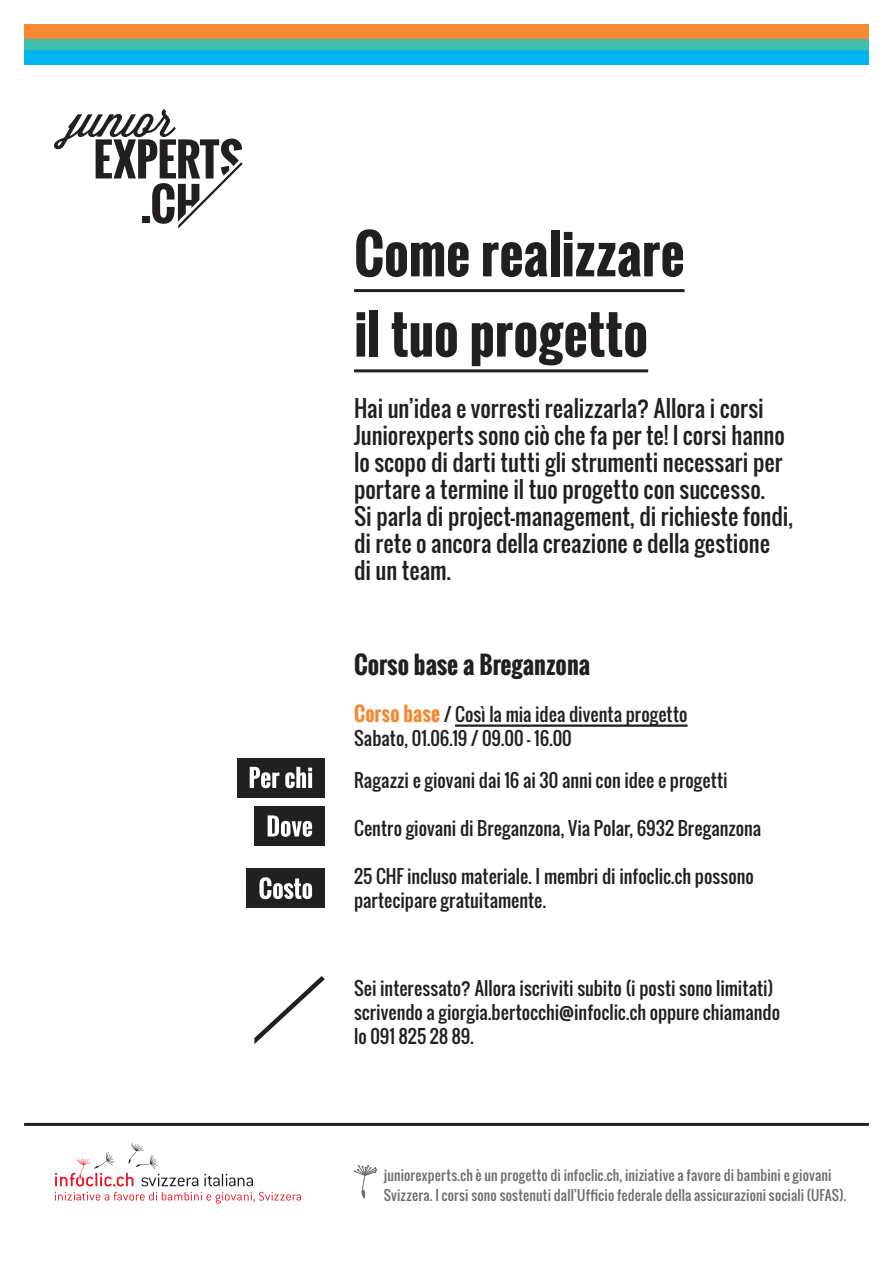
<style>
.page{position:relative;width:893px;height:1263px;background:#fff}
.page>*{position:absolute;margin:0;border:0;box-sizing:border-box;transform-origin:0 0}
.t1{font:700 52.5px/80.2px "Oswald";color:#231f20}
.t2{font:700 24px "Oswald";color:#231f20}
.t3{font:22.5px/27px "Oswald";color:#231f20}
.t4{font:18px/24px "Oswald";color:#231f20}
.t5{font:13.5px/19.5px "Oswald";letter-spacing:.015em;color:#6c6d70}
.s1{font-weight:700;font-size:19.5px;color:#f58934}
</style>
<div class="page">
<hr style="left:354px;top:289px;width:331px;height:3px;background:#231f20">
<hr style="left:354px;top:369px;width:294px;height:3px;background:#231f20">
<svg style="left:254px;top:976px;width:71px;height:68px"></svg>
<hr style="left:455px;top:724px;width:233px;height:3px;background:#231f20">
<div style="left:255px;top:807px;width:70px;height:39px;background:#231f20"></div>
<svg style="left:268px;top:815px;width:44px;height:22px"></svg>
<div style="left:237px;top:758px;width:88px;height:39px;background:#231f20"></div>
<svg style="left:250px;top:767px;width:62px;height:21px"></svg>
<div style="left:246px;top:869px;width:79px;height:39px;background:#231f20"></div>
<svg style="left:259px;top:877px;width:53px;height:22px"></svg>
<svg style="left:54px;top:109px;width:189px;height:120px"></svg>
<hr style="left:24px;top:1123px;width:845px;height:3px;background:#231f20">
<svg style="left:204px;top:1174px;width:49px;height:12px"></svg>
<svg style="left:55px;top:1192px;width:246px;height:11px"></svg>
<svg style="left:55px;top:1143px;width:143px;height:43px"></svg>
<svg style="left:354px;top:1165px;width:23px;height:33px"></svg>
<div style="left:24px;top:39px;width:845px;height:14px;background:#40bfab"></div>
<div style="left:24px;top:50px;width:845px;height:14px;background:#00b4ed"></div>
<div style="left:24px;top:24px;width:845px;height:15px;background:#f58934"></div>
<h1 class="t1" style="left:354px;top:214px;width:332px">Come realizzare il tuo progetto</h1>
<p class="t3" style="left:354px;top:395px;width:440px">Hai un’idea e vorresti realizzarla? Allora i corsi Juniorexperts sono ciò che fa per te! I corsi hanno lo scopo di darti tutti gli strumenti necessari per portare a termine il tuo progetto con successo.<br>Si parla di project-management, di richieste fondi, di rete o ancora della creazione e della gestione<br>di un team.</p>
<h2 class="t2" style="left:354px;top:647px;width:238px">Corso base a Breganzona</h2>
<p class="t4" style="left:354px;top:702px;width:335px"><span class="s1">Corso base</span> / Così la mia idea diventa progetto<br>Sabato, 01.06.19 / 09.00 – 16.00</p>
<p class="t4" style="left:354px;top:768px;width:375px">Ragazzi e giovani dai 16 ai 30 anni con idee e progetti</p>
<p class="t4" style="left:354px;top:816px;width:409px">Centro giovani di Breganzona, Via Polar, 6932 Breganzona</p>
<p class="t4" style="left:354px;top:864px;width:401px">25 CHF incluso materiale. I membri di infoclic.ch possono partecipare gratuitamente.</p>
<p class="t4" style="left:354px;top:976px;width:427px">Sei interessato? Allora iscriviti subito (i posti sono limitati) scrivendo a giorgia.bertocchi@infoclic.ch oppure chiamando lo 091 825 28 89.</p>
<p class="t5" style="left:384px;top:1165px;width:464px">juniorexperts.ch è un progetto di infoclic.ch, iniziative a favore di bambini e giovani<br>Svizzera. I corsi sono sostenuti dall’Ufficio federale della assicurazioni sociali (UFAS).</p>
</div>
